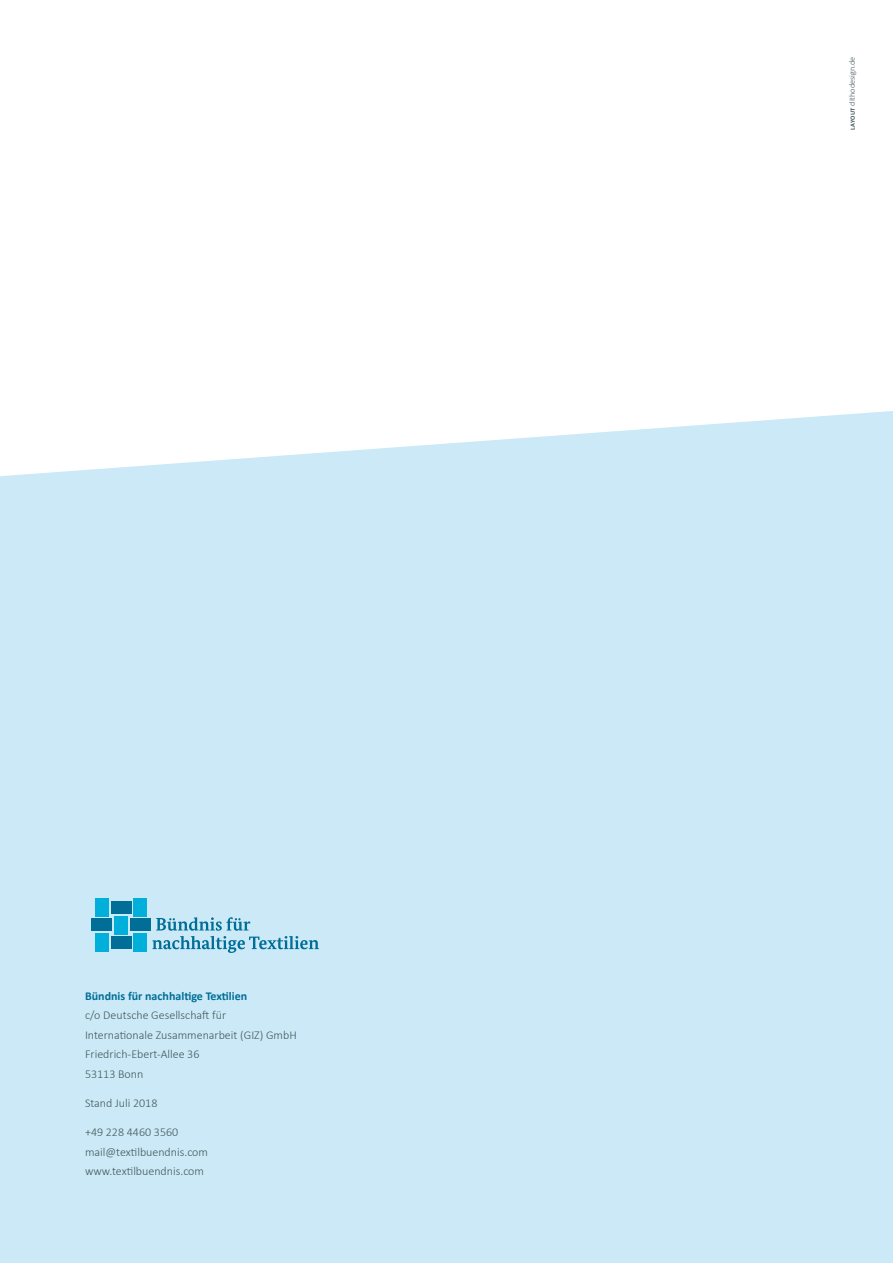
<style>
.page{position:relative;width:893px;height:1263px;background:#fff}
.page>*{position:absolute;margin:0;border:0;box-sizing:border-box;transform-origin:0 0}
.t1{font:300 12px/19.5px "Calibri";color:#44575a}
.t2{font:700 12px "Calibri";color:#006e96}
.t3{font:300 8.25px "Calibri";color:#44575a}
.s1{font-weight:700;font-size:6.45px}
</style>
<div class="page">
<div style="left:0;top:411px;width:893px;height:852px;background:#cbe9f7"></div>
<div style="left:95px;top:898px;width:14px;height:18px;background:#00b0db"></div>
<div style="left:133px;top:898px;width:14px;height:18px;background:#00b0db"></div>
<div style="left:114px;top:916px;width:14px;height:19px;background:#00b0db"></div>
<div style="left:91px;top:918px;width:21px;height:13px;background:#006e96"></div>
<div style="left:130px;top:918px;width:21px;height:13px;background:#006e96"></div>
<div style="left:111px;top:902px;width:21px;height:12px;background:#006e96"></div>
<div style="left:111px;top:936px;width:21px;height:13px;background:#006e96"></div>
<div style="left:95px;top:933px;width:14px;height:19px;background:#00b0db"></div>
<div style="left:133px;top:933px;width:14px;height:19px;background:#00b0db"></div>
<svg style="left:152px;top:917px;width:167px;height:36px"></svg>
<p class="t2" style="left:85px;top:987px;width:164px">Bündnis für nachhaltige Textilien</p>
<p class="t1" style="left:85px;top:1005px;width:213px">c/o Deutsche Gesellschaft für<br>Internationale Zusammenarbeit (GIZ) GmbH<br>Friedrich-Ebert-Allee 36<br>53113 Bonn</p>
<p class="t1" style="left:85px;top:1093px;width:74px">Stand Juli 2018</p>
<p class="t1" style="left:85px;top:1122px;width:124px">+49 228 4460 3560 mail@textilbuendnis.com www.textilbuendnis.com</p>
<p class="t3" style="left:847px;top:130px;width:75px;rotate:-90deg"><span class="s1">LAYOUT</span> dithodesign.de</p>
</div>
